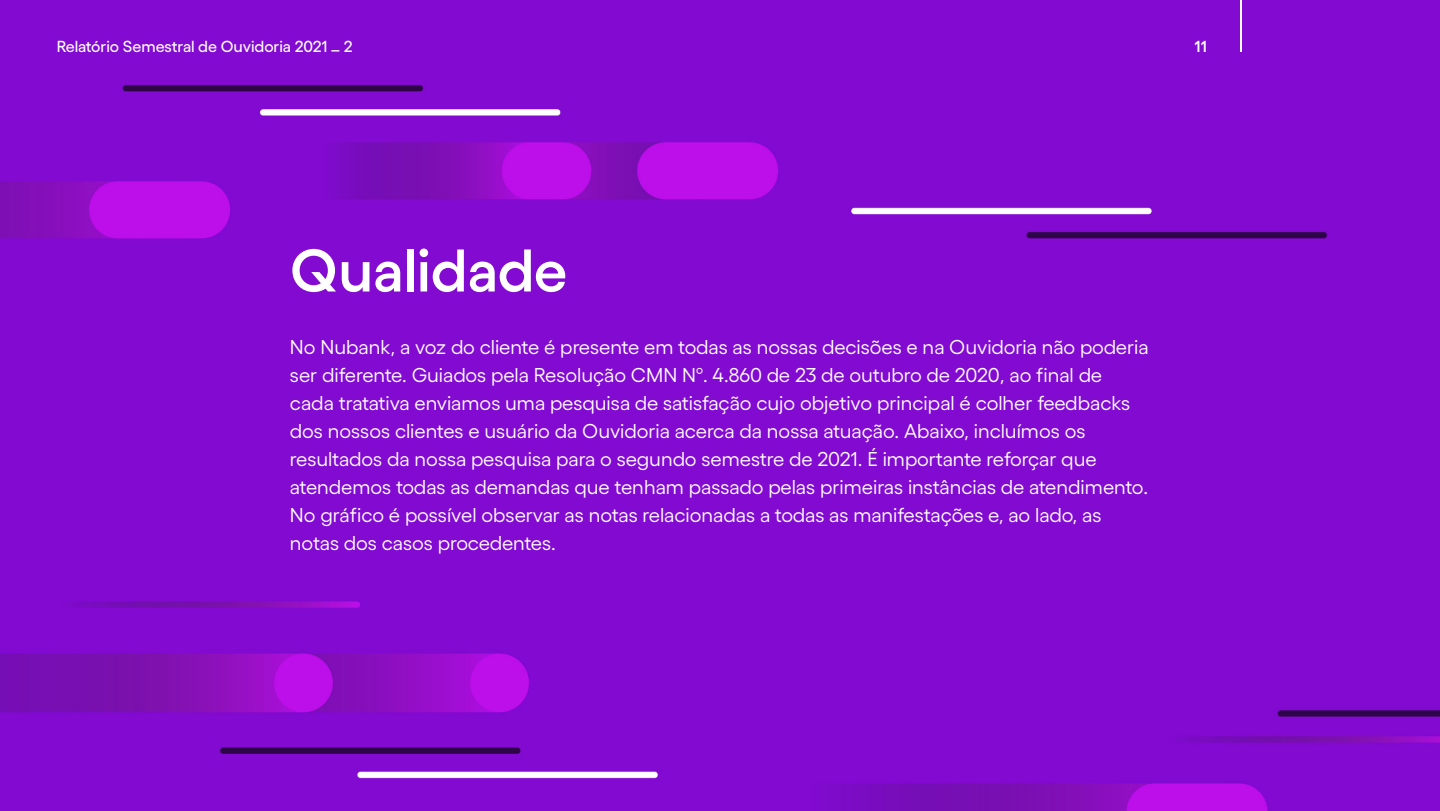
<style>
.page{position:relative;width:1440px;height:811px;background:#fff}
.page>*{position:absolute;margin:0;border:0;box-sizing:border-box;transform-origin:0 0}
.t1{font:600 60px "Gellix";color:#fff}
.t2{font:20px/28px "Gellix";color:#fff}
.t3{font:500 16px "Gellix";color:#fff}
.t4{font:600 16px "Gellix";color:#fff}
</style>
<div class="page">
<img style="left:0;top:0;width:1440px;height:811px">
<hr style="left:1240px;top:0;width:1px;height:51px;background:#fff">
<p class="t3" style="left:57px;top:33px;width:298px">Relatório Semestral de Ouvidoria 2021 _ 2</p>
<p class="t4" style="left:1195px;top:33px;width:14px">11</p>
<h1 class="t1" style="left:290px;top:223px;width:279px">Qualidade</h1>
<p class="t2" style="left:290px;top:331px;width:860px">No Nubank, a voz do cliente é presente em todas as nossas decisões e na Ouvidoria não poderia ser diferente. Guiados pela Resolução CMN Nº. 4.860 de 23 de outubro de 2020, ao final de cada tratativa enviamos uma pesquisa de satisfação cujo objetivo principal é colher feedbacks dos nossos clientes e usuário da Ouvidoria acerca da nossa atuação. Abaixo, incluímos os resultados da nossa pesquisa para o segundo semestre de 2021. É importante reforçar que atendemos todas as demandas que tenham passado pelas primeiras instâncias de atendimento.<br>No gráfico é possível observar as notas relacionadas a todas as manifestações e, ao lado, as notas dos casos procedentes.</p>
</div>
